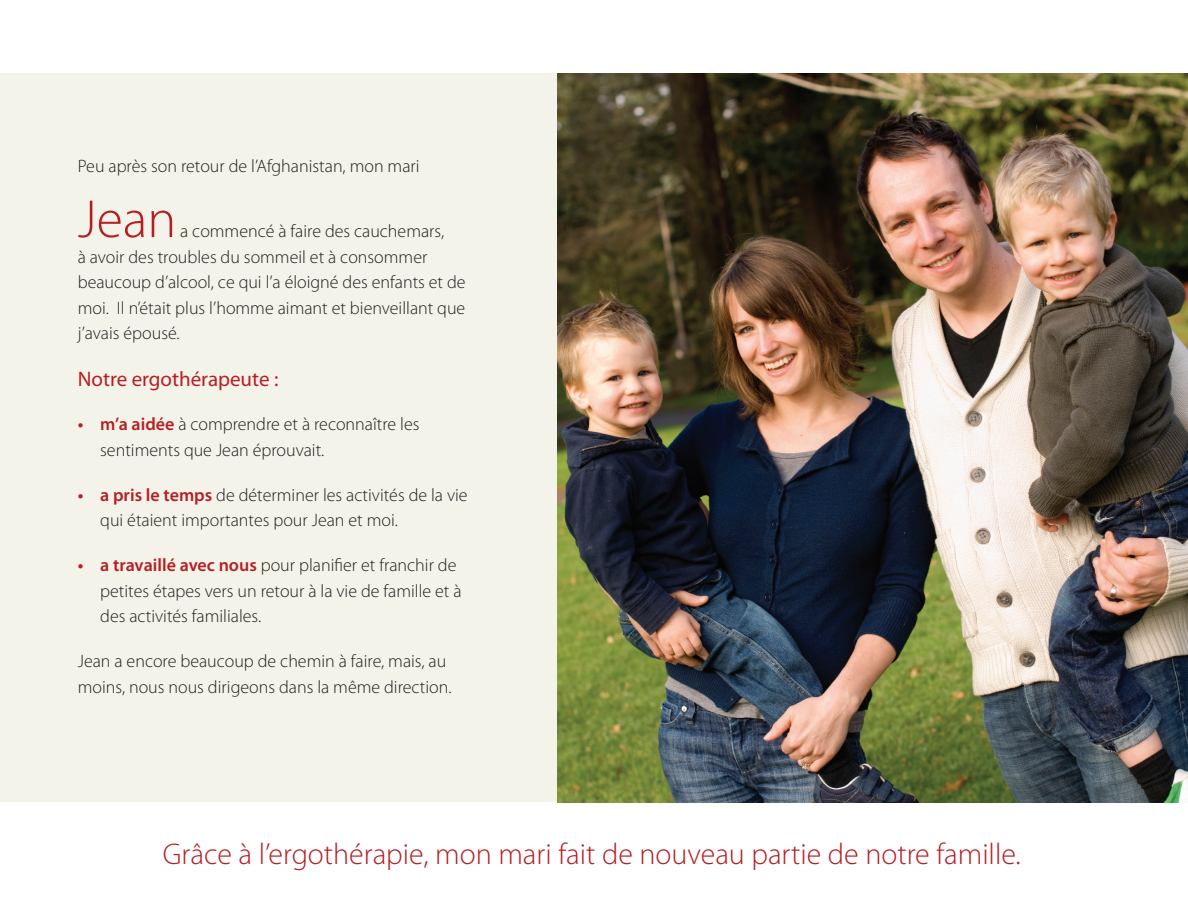
<style>
.page{position:relative;width:1188px;height:918px;background:#fff}
.page>*{position:absolute;margin:0;border:0;box-sizing:border-box;transform-origin:0 0}
.t1{font:300 54px "Myriad Pro";color:#b51f23}
.t2{font:300 30px "Myriad Pro";color:#b51f23}
.t3{font:21px "Myriad Pro";color:#b51f23}
.t4{font:300 18px/25.5px "Myriad Pro";color:#231f20}
.s1{font-weight:600;color:#b51f23}
</style>
<div class="page">
<div style="left:0;top:73px;width:1188px;height:729px;background:#f4f3ea"></div>
<img style="left:557px;top:73px;width:631px;height:729px">
<p class="t4" style="left:78px;top:154px;width:343px">Peu après son retour de l’Afghanistan, mon mari</p>
<p class="t1" style="left:78px;top:189px;width:100px">Jean</p>
<p class="t4" style="left:78px;top:219px;width:389px;text-indent:102px">a commencé à faire des cauchemars,<br>à avoir des troubles du sommeil et à consommer beaucoup d’alcool, ce qui l’a éloigné des enfants et de moi. Il n’était plus l’homme aimant et bienveillant que j’avais épousé.</p>
<p class="t3" style="left:78px;top:367px;width:202px">Notre ergothérapeute :</p>
<p class="t4" style="left:100px;top:412px;width:321px;text-indent:-22px"><span class="s1">• m’a aidée</span> à comprendre et à reconnaître les sentiments que Jean éprouvait.</p>
<p class="t4" style="left:100px;top:482px;width:369px;text-indent:-22px"><span class="s1">• a pris le temps</span> de déterminer les activités de la vie qui étaient importantes pour Jean et moi.</p>
<p class="t4" style="left:100px;top:553px;width:363px;text-indent:-22px"><span class="s1">• a travaillé avec nous</span> pour planifier et franchir de petites étapes vers un retour à la vie de famille et à des activités familiales.</p>
<p class="t4" style="left:78px;top:649px;width:375px">Jean a encore beaucoup de chemin à faire, mais, au moins, nous nous dirigeons dans la même direction.</p>
<p class="t2" style="left:163px;top:838px;width:859px">Grâce à l’ergothérapie, mon mari fait de nouveau partie de notre famille.</p>
</div>
